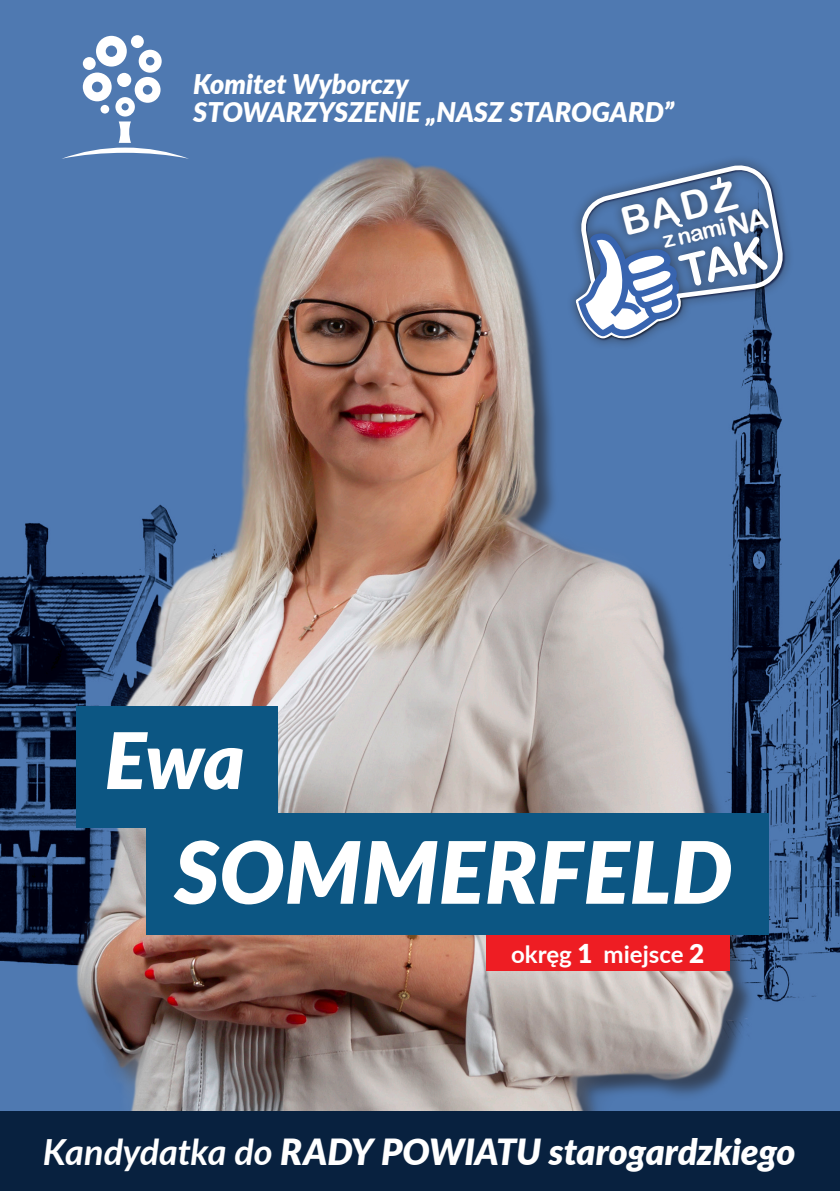
<style>
.page{position:relative;width:840px;height:1191px;background:#fff}
.page>*{position:absolute;margin:0;border:0;box-sizing:border-box;transform-origin:0 0}
.t1{font:italic 900 86px "Lato";color:#fff}
.t2{font:italic 900 78px "Lato";color:#fff}
.t3{font:39.4px "Arial Rounded MT Bold";color:#fff}
.t4{font:italic 900 36px "Lato";letter-spacing:-.005em;color:#fff}
.t5{font:italic 900 27px/28.8px "Lato";color:#fff}
.t6{font:700 24px "Lato";color:#fff}
.t7{font:22.4px "Arial Rounded MT Bold";color:#fff}
.s1{font-weight:900;font-size:26px}
.s2{font-weight:700}
</style>
<div class="page">
<img style="left:0;top:0;width:839px;height:1111px">
<img style="left:41px;top:112px;width:719px;height:999px">
<div style="left:0;top:1111px;width:839px;height:80px;background:#08213f"></div>
<div style="left:486px;top:934px;width:242px;height:37px;background:#ee1d23"></div>
<div style="left:76px;top:706px;width:201px;height:122px;background:#0c5683"></div>
<div style="left:146px;top:813px;width:622px;height:121px;background:#0c5683"></div>
<div style="left:565px;top:155px;width:228px;height:195px;background:#231f20;opacity:.6"></div>
<svg style="left:61px;top:36px;width:128px;height:123px"></svg>
<svg style="left:574px;top:166px;width:211px;height:176px;background:#6280ab"></svg>
<p class="t5" style="left:193px;top:68px;width:482px">Komitet Wyborczy<br>STOWARZYSZENIE „NASZ STAROGARD”</p>
<p class="t2" style="left:105px;top:702px;width:141px">Ewa</p>
<p class="t3" style="left:615px;top:200px;width:119px;rotate:-14deg">BADZ</p>
<p class="t7" style="left:659px;top:227px;width:66px;rotate:-13deg">z nami</p>
<p class="t1" style="left:174px;top:808px;width:559px">SOMMERFELD</p>
<p class="t6" style="left:511px;top:937px;width:194px">okręg <span class="s1">1</span> miejsce <span class="s1">2</span></p>
<p class="t4" style="left:43px;top:1124px;width:753px"><span class="s2">Kandydatka do</span> RADY POWIATU starogardzkiego</p>
</div>
